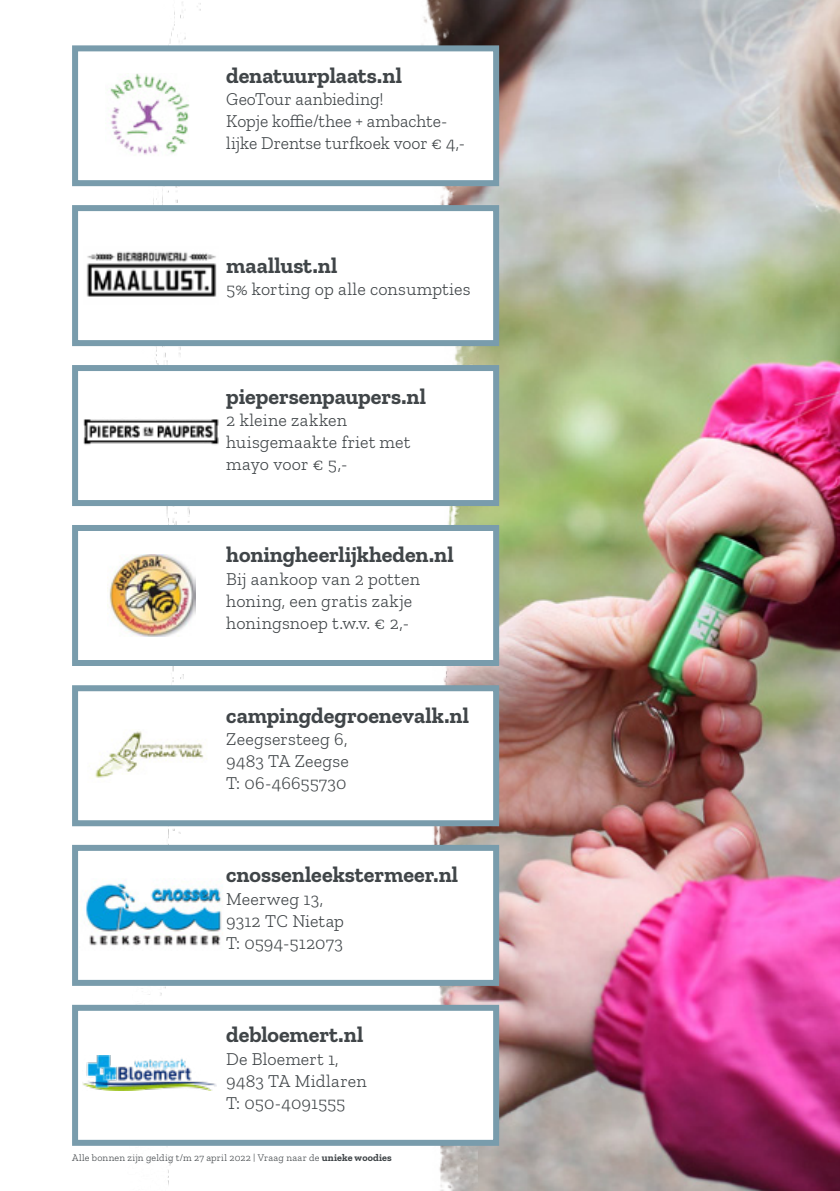
<style>
.page{position:relative;width:840px;height:1191px;background:#fff}
.page>*{position:absolute;margin:0;border:0;box-sizing:border-box;transform-origin:0 0}
.t1{font:700 22px "Zilla Slab";letter-spacing:-.005em;color:#404548}
.t2{font:300 18px/22px "Zilla Slab";letter-spacing:.005em;color:#404548}
.t3{font:300 10px "Zilla Slab";letter-spacing:.015em;color:#404548}
.s1{font-weight:700}
</style>
<div class="page">
<img style="left:477px;top:0;width:362px;height:1191px">
<img style="left:125px;top:0;width:352px;height:1191px">
<div style="left:72px;top:365px;width:427px;height:141px;background:#fff;border:6px solid #799cac"></div>
<div style="left:72px;top:525px;width:427px;height:141px;background:#fff;border:6px solid #799cac"></div>
<div style="left:72px;top:685px;width:427px;height:141px;background:#fff;border:6px solid #799cac"></div>
<div style="left:72px;top:845px;width:427px;height:141px;background:#fff;border:6px solid #799cac"></div>
<div style="left:72px;top:1004px;width:427px;height:141px;background:#fff;border:6px solid #799cac"></div>
<div style="left:72px;top:205px;width:427px;height:141px;background:#fff;border:6px solid #799cac"></div>
<div style="left:72px;top:45px;width:427px;height:141px;background:#fff;border:6px solid #799cac"></div>
<img style="left:110px;top:74px;width:80px;height:81px">
<img style="left:86px;top:251px;width:131px;height:46px">
<img style="left:83px;top:419px;width:136px;height:26px">
<img style="left:82px;top:1055px;width:134px;height:36px">
<img style="left:107px;top:554px;width:88px;height:82px">
<img style="left:79px;top:880px;width:143px;height:66px">
<img style="left:95px;top:731px;width:112px;height:47px">
<p class="t1" style="left:226px;top:63px;width:177px">denatuurplaats.nl</p>
<p class="t2" style="left:226px;top:88px;width:240px">GeoTour aanbieding!<br>Kopje koffie/thee + ambachte&shy;lijke Drentse turfkoek voor € 4,-</p>
<p class="t1" style="left:226px;top:253px;width:112px">maallust.nl</p>
<p class="t2" style="left:226px;top:278px;width:246px">5% korting op alle consumpties</p>
<p class="t1" style="left:226px;top:384px;width:201px">piepersenpaupers.nl</p>
<p class="t2" style="left:226px;top:409px;width:185px">2 kleine zakken huisgemaakte friet met mayo voor € 5,-</p>
<p class="t1" style="left:226px;top:542px;width:229px">honingheerlijkheden.nl</p>
<p class="t2" style="left:226px;top:568px;width:195px">Bij aankoop van 2 potten honing, een gratis zakje honingsnoep t.w.v. € 2,-</p>
<p class="t1" style="left:226px;top:702px;width:244px">campingdegroenevalk.nl</p>
<p class="t2" style="left:226px;top:728px;width:124px;text-align:justify">Zeegsersteeg 6, 9483 TA Zeegse T: 06-46655730</p>
<p class="t1" style="left:226px;top:862px;width:233px">cnossenleekstermeer.nl</p>
<p class="t2" style="left:226px;top:888px;width:119px">Meerweg 13,<br>9312 TC Nietap<br>T: 0594-512073</p>
<p class="t1" style="left:226px;top:1022px;width:138px">debloemert.nl</p>
<p class="t2" style="left:226px;top:1047px;width:142px">De Bloemert 1,<br>9483 TA Midlaren<br>T: 050-4091555</p>
<p class="t3" style="left:72px;top:1152px;width:321px">Alle bonnen zijn geldig t/m 27 april 2022 | Vraag naar de <span class="s1">unieke woodies</span></p>
</div>
